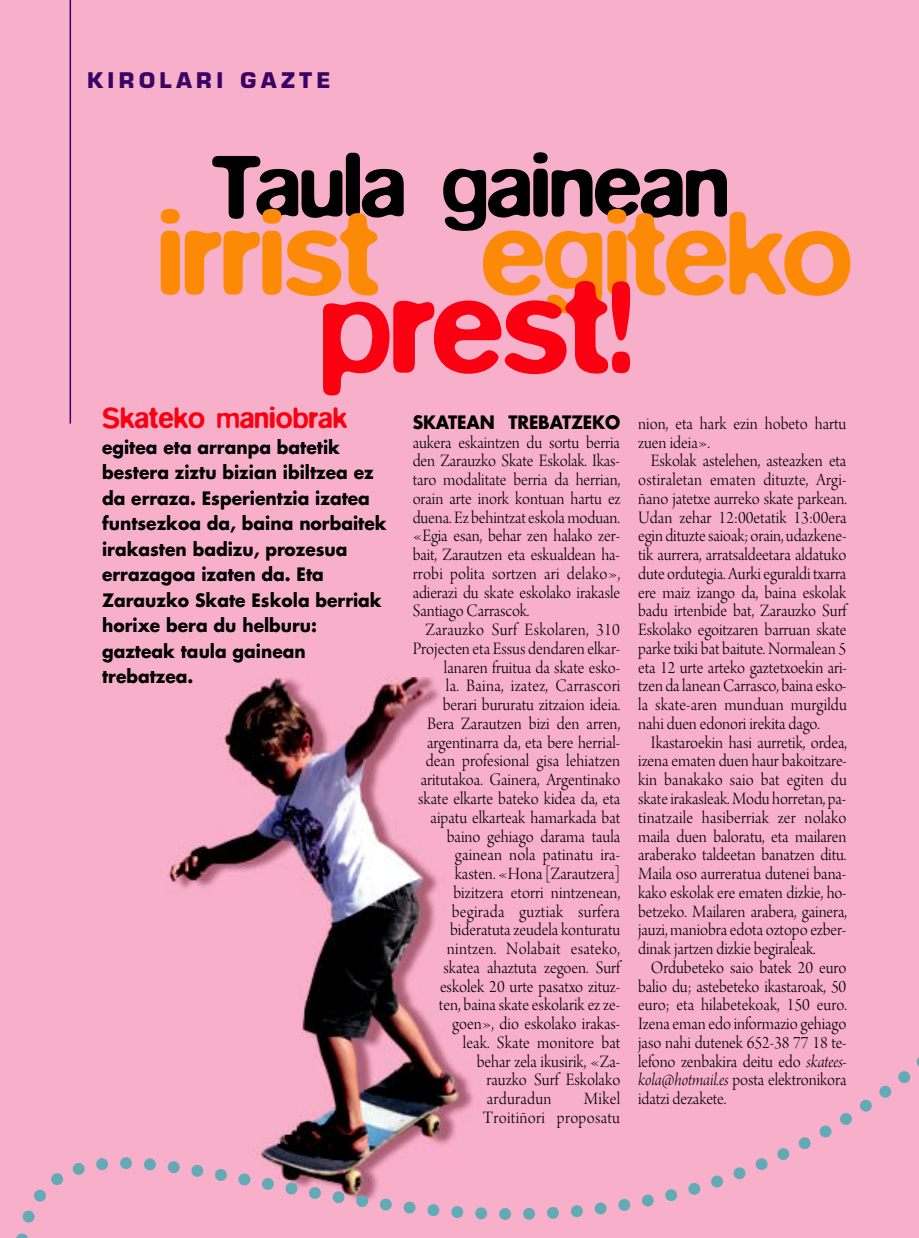
<style>
.page{position:relative;width:919px;height:1238px;background:#fff}
.page>*{position:absolute;margin:0;border:0;box-sizing:border-box;transform-origin:0 0}
.t1{font:500 135px "Blur";letter-spacing:-.03em;color:#fb0011}
.t2{font:500 120px "Blur";letter-spacing:-.025em;color:#fd8a07}
.t3{font:500 90px "Blur";letter-spacing:-.025em;color:#000}
.t4{font:500 30px "Blur";color:#fb0011;scale:.95 1}
.t5{font:700 21px "Eurostile";letter-spacing:.215em;color:#390264}
.t6{font:18.45px/18.8px "Arno Pro Light Display";color:#000;text-align:justify;scale:.95 1}
.t7{font:700 18px/25.5px "Futura";color:#000;scale:.95 1}
.s1{font-family:"Arno Pro Light Italic Display"}
</style>
<div class="page">
<div style="left:0;top:0;width:918px;height:1237px;background:#f8b0ca"></div>
<hr style="left:70px;top:0;width:1px;height:423px;background:#390264">
<img style="left:168px;top:677px;width:271px;height:320px">
<svg style="left:22px;top:997px;width:896px;height:226px"></svg>
<svg style="left:16px;top:1233px;width:12px;height:4px"></svg>
<p class="t5" style="left:87px;top:72px;width:245px">KIROLARI GAZTE</p>
<h3 class="t3" style="left:210px;top:133px;width:521px">Taula gainean</h3>
<h2 class="t2" style="left:156px;top:183px;width:698px">irrist egiteko</h2>
<h1 class="t1" style="left:318px;top:247px;width:317px">prest!</h1>
<h3 class="t4" style="left:102px;top:400px;width:259px">Skateko maniobrak</h3>
<p class="t7" style="left:102px;top:436px;width:301px">egitea eta arranpa batetik bestera ziztu bizian ibiltzea ez da erraza. Esperientzia izatea funtsezkoa da, baina norbaitek irakasten badizu, prozesua errazagoa izaten da. Eta<br>Zarauzko Skate Eskola berriak horixe bera du helburu: gazteak taula gainean trebatzea.</p>
<p class="t7" style="left:412px;top:411px;width:220px">SKATEAN TREBATZEKO</p>
<p class="t6" style="left:412px;top:434px;width:220px">aukera eskaintzen du sortu berria den Zarauzko Skate Eskolak. Ikas&shy;taro modalitate berria da herrian, orain arte inork kontuan hartu ez duena. Ez behintzat eskola moduan. «Egia esan, behar zen halako zer&shy;bait, Zarautzen eta eskualdean ha&shy;rrobi polita sortzen ari delako», adierazi du skate eskolako irakasle Santiago Carrascok.</p>
<p class="t6" style="left:425px;top:622px;width:206px">Zarauzko Surf Eskolaren, 310</p>
<p class="t6" style="left:412px;top:640px;width:220px">Projecten eta Essus dendaren elkar-</p>
<p class="t6" style="left:444px;top:659px;width:187px">lanaren fruitua da skate esko-</p>
<p class="t6" style="left:446px;top:678px;width:185px">la. Baina, izatez, Carrascori</p>
<p class="t6" style="left:443px;top:697px;width:188px">berari bururatu zitzaion ideia.</p>
<p class="t6" style="left:427px;top:715px;width:205px">Bera Zarautzen bizi den arren,</p>
<p class="t6" style="left:427px;top:734px;width:205px">argentinarra da, eta bere herrial-</p>
<p class="t6" style="left:425px;top:753px;width:206px">dean profesional gisa lehiatzen</p>
<p class="t6" style="left:420px;top:772px;width:212px">aritutakoa. Gainera, Argentinako</p>
<p class="t6" style="left:418px;top:790px;width:214px">skate elkarte bateko kidea da, eta</p>
<p class="t6" style="left:430px;top:809px;width:201px">aipatu elkarteak hamarkada bat</p>
<p class="t6" style="left:446px;top:828px;width:184px">baino gehiago darama taula</p>
<p class="t6" style="left:455px;top:847px;width:175px">gainean nola patinatu ira-</p>
<p class="t6" style="left:455px;top:865px;width:176px">kasten. «Hona [Zarautzera]</p>
<p class="t6" style="left:453px;top:884px;width:177px">bizitzera etorri nintzenean,</p>
<p class="t6" style="left:451px;top:903px;width:179px">begirada guztiak surfera</p>
<p class="t6" style="left:450px;top:922px;width:181px">bideratuta zeudela konturatu</p>
<p class="t6" style="left:447px;top:940px;width:184px">nintzen. Nolabait esateko,</p>
<p class="t6" style="left:443px;top:959px;width:187px">skatea ahaztuta zegoen. Surf</p>
<p class="t6" style="left:440px;top:978px;width:191px">eskolek 20 urte pasatxo zituz-</p>
<p class="t6" style="left:439px;top:997px;width:192px">ten, baina skate eskolarik ez ze-</p>
<p class="t6" style="left:452px;top:1015px;width:178px">goen», dio eskolako irakas-</p>
<p class="t6" style="left:463px;top:1034px;width:167px">leak. Skate monitore bat</p>
<p class="t6" style="left:476px;top:1053px;width:152px">behar zela ikusirik, «Za-</p>
<p class="t6" style="left:486px;top:1072px;width:142px">rauzko Surf Eskolako</p>
<p class="t6" style="left:486px;top:1090px;width:70px">arduradun</p>
<p class="t6" style="left:482px;top:1090px;width:146px;text-align:right">Mikel<br>Troitiñori proposatu</p>
<p class="t6" style="left:638px;top:415px;width:221px">nion, eta hark ezin hobeto hartu zuen ideia».</p>
<p class="t6" style="left:638px;top:453px;width:221px;text-indent:13px">Eskolak astelehen, asteazken eta ostiraletan ematen dituzte, Argi&shy;ñano jatetxe aurreko skate parkean.<br>Udan zehar 12:00etatik 13:00era egin dituzte saioak; orain, udazkene&shy;tik aurrera, arratsaldeetara aldatuko dute ordutegia. Aurki eguraldi txarra ere maiz izango da, baina eskolak badu irtenbide bat, Zarauzko Surf Eskolako egoitzaren barruan skate parke txiki bat baitute. Normalean 5 eta 12 urte arteko gaztetxoekin ari&shy;tzen da lanean Carrasco, baina esko&shy;la skate-aren munduan murgildu nahi duen edonori irekita dago.</p>
<p class="t6" style="left:638px;top:734px;width:221px;text-indent:13px">Ikastaroekin hasi aurretik, ordea, izena ematen duen haur bakoitzare&shy;kin banakako saio bat egiten du skate irakasleak. Modu horretan, pa&shy;tinatzaile hasiberriak zer nolako maila duen baloratu, eta mailaren araberako taldeetan banatzen ditu.<br>Maila oso aurreratua dutenei bana&shy;kako eskolak ere ematen dizkie, ho&shy;betzeko. Mailaren arabera, gainera, jauzi, maniobra edota oztopo ezber&shy;dinak jartzen dizkie begiraleak.</p>
<p class="t6" style="left:638px;top:959px;width:221px;text-indent:13px">Ordubeteko saio batek 20 euro balio du; astebeteko ikastaroak, 50 euro; eta hilabetekoak, 150 euro.<br>Izena eman edo informazio gehiago jaso nahi dutenek 652-38 77 18 te&shy;lefono zenbakira deitu edo <span class="s1">skatees&shy;kola@hotmail.es</span> posta elektronikora idatzi dezakete.</p>
</div>
